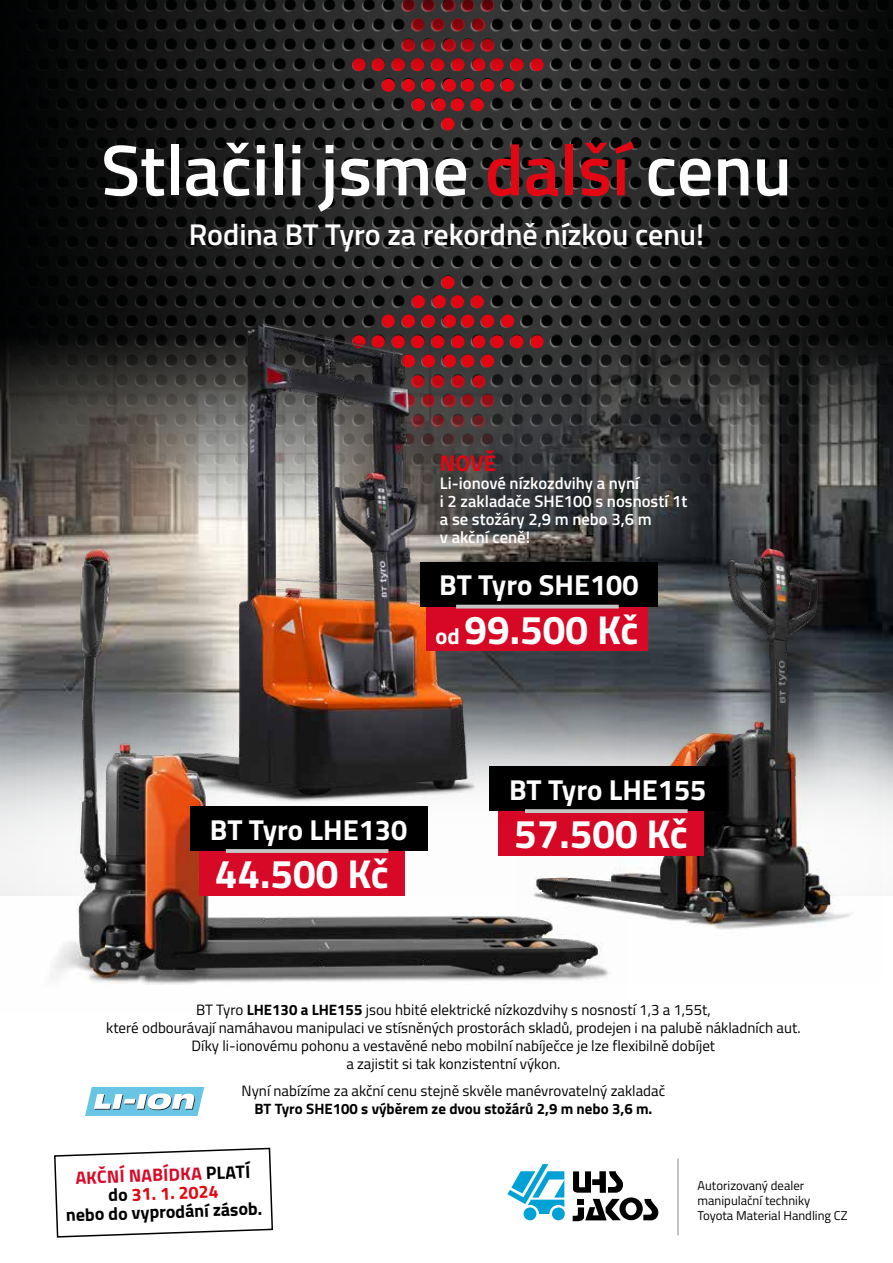
<style>
.page{position:relative;width:893px;height:1263px;background:#fff}
.page>*{position:absolute;margin:0;border:0;box-sizing:border-box;transform-origin:0 0}
.t1{font:600 72px "Titillium";color:#fff}
.t2{font:700 40.35px "Titillium";color:#fff}
.t3{font:600 30px "Titillium";color:#fff}
.t4{font:700 28.8px "Titillium";color:#fff}
.t5{font:700 22.65px "Titillium";color:#e30613}
.t6{font:700 17.85px/18.6px "Titillium";color:#000;text-align:center}
.t7{font:600 16.65px/18px "Titillium";color:#fff}
.t8{font:15px/18px "Titillium";color:#000;text-align:center}
.t9{font:700 15px "Titillium";color:#000}
.t10{font:12.75px/15.3px "Titillium";color:#000}
.s1{color:#e30613}
.s2{font-size:22.5px}
.s3{font-weight:700}
.s4{color:#d70926}
</style>
<div class="page">
<img style="left:0;top:0;width:893px;height:593px">
<div style="left:441px;top:117px;width:14px;height:14px;background:#e30613;border-radius:50%"></div>
<div style="left:433px;top:98px;width:13px;height:13px;background:#e30613;border-radius:50%"></div>
<div style="left:412px;top:98px;width:13px;height:13px;background:#e30613;border-radius:50%"></div>
<div style="left:451px;top:98px;width:13px;height:13px;background:#e30613;border-radius:50%"></div>
<div style="left:471px;top:98px;width:13px;height:13px;background:#e30613;border-radius:50%"></div>
<div style="left:443px;top:79px;width:13px;height:13px;background:#e30613;border-radius:50%"></div>
<div style="left:422px;top:79px;width:13px;height:13px;background:#e30613;border-radius:50%"></div>
<div style="left:402px;top:79px;width:13px;height:13px;background:#e30613;border-radius:50%"></div>
<div style="left:382px;top:79px;width:13px;height:13px;background:#e30613;border-radius:50%"></div>
<div style="left:461px;top:79px;width:13px;height:13px;background:#e30613;border-radius:50%"></div>
<div style="left:481px;top:79px;width:13px;height:13px;background:#e30613;border-radius:50%"></div>
<div style="left:501px;top:79px;width:13px;height:13px;background:#e30613;border-radius:50%"></div>
<svg style="left:472px;top:58px;width:13px;height:13px"></svg>
<svg style="left:451px;top:58px;width:14px;height:13px"></svg>
<svg style="left:431px;top:58px;width:13px;height:13px"></svg>
<svg style="left:411px;top:58px;width:13px;height:13px"></svg>
<svg style="left:443px;top:39px;width:13px;height:13px"></svg>
<svg style="left:422px;top:39px;width:13px;height:13px"></svg>
<svg style="left:402px;top:39px;width:13px;height:13px"></svg>
<svg style="left:461px;top:39px;width:13px;height:13px"></svg>
<svg style="left:481px;top:39px;width:13px;height:13px"></svg>
<svg style="left:472px;top:18px;width:13px;height:13px"></svg>
<svg style="left:451px;top:18px;width:14px;height:13px"></svg>
<svg style="left:431px;top:18px;width:13px;height:13px"></svg>
<svg style="left:411px;top:18px;width:13px;height:13px"></svg>
<svg style="left:422px;top:0;width:13px;height:12px"></svg>
<svg style="left:402px;top:0;width:13px;height:12px"></svg>
<svg style="left:443px;top:0;width:31px;height:12px"></svg>
<svg style="left:481px;top:0;width:13px;height:12px"></svg>
<svg style="left:392px;top:58px;width:13px;height:13px"></svg>
<svg style="left:372px;top:58px;width:13px;height:13px"></svg>
<svg style="left:352px;top:58px;width:14px;height:13px"></svg>
<svg style="left:491px;top:58px;width:13px;height:13px"></svg>
<svg style="left:510px;top:58px;width:14px;height:13px"></svg>
<svg style="left:531px;top:58px;width:13px;height:13px"></svg>
<div style="left:510px;top:335px;width:14px;height:13px;background:#e30613;border-radius:50%"></div>
<div style="left:531px;top:335px;width:13px;height:13px;background:#e30613;border-radius:50%"></div>
<img style="left:881px;top:713px;width:12px;height:108px">
<img style="left:517px;top:496px;width:364px;height:434px">
<div style="left:489px;top:767px;width:237px;height:44px;background:#000"></div>
<div style="left:498px;top:811px;width:206px;height:44px;background:#d70926"></div>
<svg style="left:626px;top:809px;width:62px;height:4px"></svg>
<img style="left:104px;top:272px;width:413px;height:263px">
<div style="left:426px;top:607px;width:222px;height:44px;background:#d70926"></div>
<div style="left:420px;top:562px;width:238px;height:45px;background:#000"></div>
<img style="left:0;top:535px;width:626px;height:450px">
<div style="left:199px;top:851px;width:206px;height:44px;background:#d70926"></div>
<div style="left:190px;top:807px;width:237px;height:44px;background:#000"></div>
<svg style="left:226px;top:849px;width:162px;height:4px"></svg>
<svg style="left:85px;top:1087px;width:119px;height:29px"></svg>
<hr style="left:677px;top:1158px;width:2px;height:77px;background:#9d9d9c">
<div style="left:552px;top:1207px;width:13px;height:13px;background:#00a1d4;border-radius:50%"></div>
<div style="left:524px;top:1207px;width:12px;height:13px;background:#00a1d4;border-radius:50%"></div>
<svg style="left:507px;top:1164px;width:57px;height:50px"></svg>
<svg style="left:573px;top:1171px;width:85px;height:50px"></svg>
<svg style="left:54px;top:1147px;width:220px;height:91px"></svg>
<h1 class="t1" style="left:101px;top:116px;width:692px">Stlačili jsme <span class="s1">další</span> cenu</h1>
<h3 class="t3" style="left:189px;top:212px;width:517px">Rodina BT Tyro za rekordně nízkou cenu!</h3>
<h3 class="t5" style="left:440px;top:446px;width:58px">NOVĚ</h3>
<p class="t7" style="left:440px;top:474px;width:249px">Li-ionové nízkozdvihy a nyní<br>i 2 zakladače SHE100 s nosností 1t a se stožáry 2,9 m nebo 3,6 m<br>v akční ceně!</p>
<h3 class="t4" style="left:439px;top:563px;width:201px">BT Tyro SHE100</h3>
<h2 class="t2" style="left:435px;top:599px;width:204px"><span class="s2">od</span> 99.500 Kč</h2>
<h3 class="t4" style="left:210px;top:808px;width:199px">BT Tyro LHE130</h3>
<h2 class="t2" style="left:215px;top:843px;width:175px">44.500 Kč</h2>
<h3 class="t4" style="left:509px;top:768px;width:199px">BT Tyro LHE155</h3>
<h2 class="t2" style="left:514px;top:803px;width:175px">57.500 Kč</h2>
<p class="t8" style="left:106px;top:1000px;width:696px">BT Tyro <span class="s3">LHE130 a LHE155</span> jsou hbité elektrické nízkozdvihy s nosností 1,3 a 1,55t,<br>které odbourávají namáhavou manipulaci ve stísněných prostorách skladů, prodejen i na palubě nákladních aut.<br>Díky li-ionovému pohonu a vestavěné nebo mobilní nabíječce je lze flexibilně dobíjet<br>a zajistit si tak konzistentní výkon.</p>
<p class="t8" style="left:242px;top:1081px;width:425px">Nyní nabízíme za akční cenu stejně skvěle manévrovatelný zakladač</p>
<p class="t9" style="left:254px;top:1098px;width:400px">BT Tyro SHE100 s výběrem ze dvou stožárů 2,9 m nebo 3,6 m.</p>
<p class="t6" style="left:64px;top:1168px;width:198px;rotate:-2deg"><span class="s4">AKČNÍ NABÍDKA</span> PLATÍ do <span class="s1">31. 1. 2024<br></span>nebo do vyprodání zásob.</p>
<p class="t10" style="left:698px;top:1177px;width:152px">Autorizovaný dealer manipulační techniky<br>Toyota Material Handling CZ</p>
</div>
